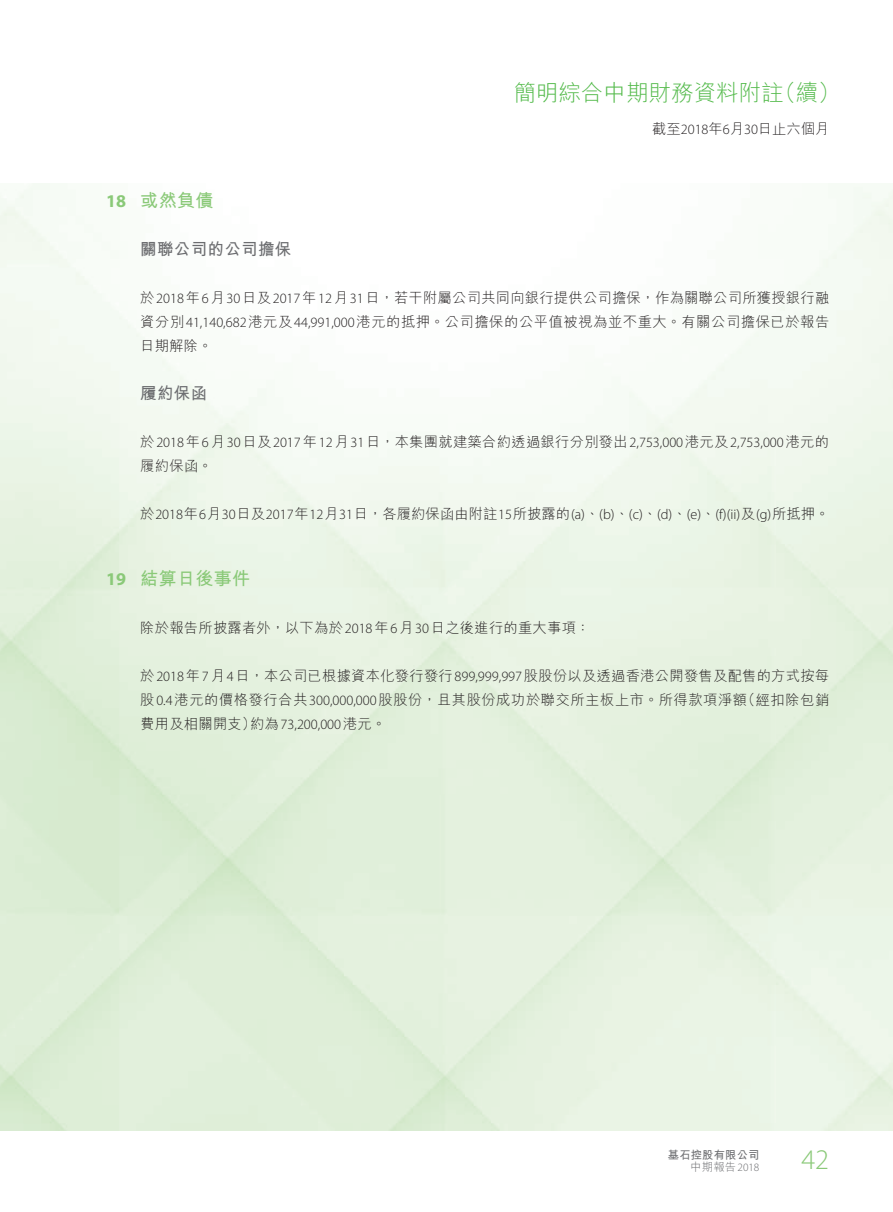
<style>
.page{position:relative;width:893px;height:1212px;background:#fff}
.page>*{position:absolute;margin:0;border:0;box-sizing:border-box;transform-origin:0 0}
.t1{font:300 28.5px "Myriad Pro";color:#8ac978}
.t2{font:300 22.5px "M Hei HK";color:#51b948}
._01_H1{font:700 18px "M Hei HK";letter-spacing:.02em;color:#8ac978}
._01_H1-2{font:700 18px "Myriad Pro";color:#8ac978}
._02_H2{font:700 16.5px "M Hei HK";letter-spacing:.02em;color:#6c6d70}
._00_txt{font:300 14.25px/24px "M Hei HK";letter-spacing:.02em;color:#231f20;text-align:justify}
._00_txt-2{font:300 14.25px "Myriad Pro";color:#231f20}
._00_txt-3{font:300 14.25px/24px "M Hei HK";letter-spacing:.04em;color:#231f20}
._00_txt-4{font:300 14.25px "M Hei HK";color:#231f20}
.t3{font:700 11.25px "M Hei HK";letter-spacing:.02em;color:#6c6d70}
.t4{font:300 11.25px "M Hei HK";color:#6c6d70}
.s1{font-family:"Myriad Pro"}
.s2{font-family:"M Hei HK"}
</style>
<div class="page">
<h2 class="t2" style="left:774px;top:81px;width:68px">（續(</h2>
<h2 class="t2" style="left:514px;top:81px;width:271px">簡明綜合中期財務資料附註</h2>
<p class="_00_txt-4" style="left:652px;top:122px;width:178px">截至<span class="s1">2018</span>年月<span class="s1">6 30</span>日止六個月</p>
<p class="_01_H1-2" style="left:106px;top:190px;width:21px">18</p>
<p class="_01_H1" style="left:140px;top:188px;width:75px">或然負債</p>
<p class="_02_H2" style="left:140px;top:237px;width:153px">關聯公司的公司擔保</p>
<p class="_00_txt" style="left:140px;top:286px;width:690px">於<span class="s1">2018</span>年<span class="s1">6</span>月<span class="s1">30</span>日及<span class="s1">2017</span>年<span class="s1">12</span>月<span class="s1">31</span>日，若干附屬公司共同向銀行提供公司擔保，作為關聯公司所獲授銀行融資分別<span class="s1">41,140,682</span>港元及<span class="s1">44,991,000</span>港元的抵押。公司擔保的公平值被視為並不重大。有關公司擔保已於報告日期解除。</p>
<p class="_02_H2" style="left:140px;top:381px;width:68px">履約保函</p>
<p class="_00_txt" style="left:140px;top:430px;width:690px">於<span class="s1">2018</span>年<span class="s1">6</span>月<span class="s1">30</span>日及<span class="s1">2017</span>年<span class="s1">12</span>月<span class="s1">31</span>日，本集團就建築合約透過銀行分別發出<span class="s1">2,753,000</span>港元及<span class="s1">2,753,000</span>港元的履約保函。</p>
<p class="_00_txt-2" style="left:140px;top:506px;width:690px"><span class="s2">於</span>2018<span class="s2">年月</span>6 30<span class="s2">日及</span>2017<span class="s2">年</span>12<span class="s2">月</span>31<span class="s2">日，各履約保函由附註</span>15<span class="s2">所披露的</span> a( )<span class="s2">、</span>(b)<span class="s2">、</span>(c)<span class="s2">、</span>(d)<span class="s2">、</span>(e)<span class="s2">、</span>( ) (f <span class="s2">及</span>)i i )g( <span class="s2">所抵押。</span></p>
<p class="_01_H1-2" style="left:106px;top:567px;width:21px">19</p>
<p class="_01_H1" style="left:140px;top:565px;width:111px">結算日後事件</p>
<p class="_00_txt" style="left:140px;top:615px;width:451px">除於報告所披露者外，以下為於<span class="s1">2018</span>年<span class="s1">6</span>月<span class="s1">30</span>日之後進行的重大事項：</p>
<p class="_00_txt" style="left:140px;top:663px;width:690px;text-align:right">於<span class="s1">2018</span>年<span class="s1">7</span>月<span class="s1">4</span>日，本公司已根據資本化發行發行<span class="s1">899,999,997</span>股股份以及透過香港公開發售及配售的方式按每（經扣除包銷</p>
<p class="_00_txt-3" style="left:250px;top:687px;width:499px;text-indent:-110px">股<span class="s1">0.4</span>港元的價格發行合共<span class="s1">300,000,000</span>股股份，且其股份成功於聯交所主板上市。所得款項淨額約為<span class="s1">73,200,000</span>港元。</p>
<p class="_00_txt" style="left:140px;top:711px;width:117px">費用及相關開支）</p>
<p class="t3" style="left:668px;top:1146px;width:93px">基石控股有限公司</p>
<h1 class="t1" style="left:801px;top:1142px;width:29px">42</h1>
<p class="t4" style="left:690px;top:1161px;width:71px">中期報告<span class="s1">2018</span></p>
</div>
